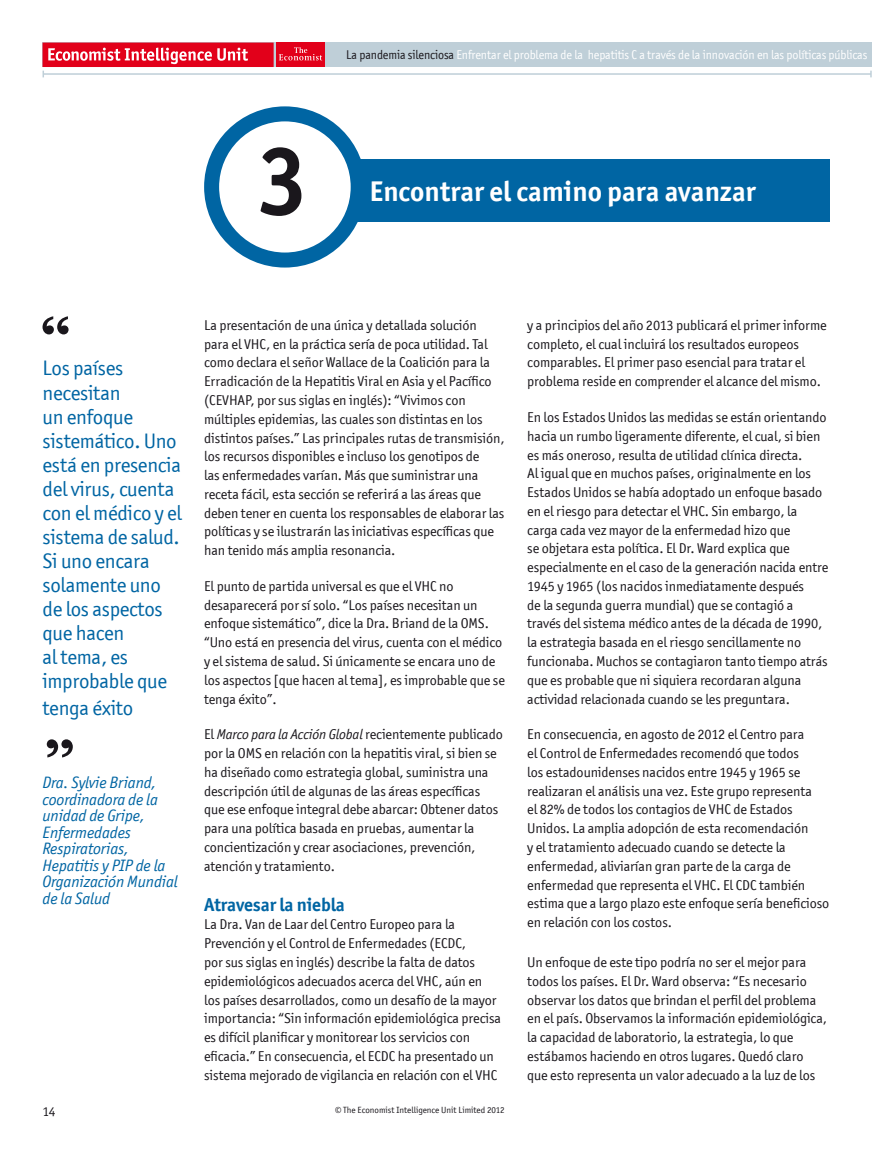
<style>
.page{position:relative;width:893px;height:1149px;background:#fff}
.page>*{position:absolute;margin:0;border:0;box-sizing:border-box;transform-origin:0 0}
.t1{font:700 97.5px "Officina San ITC";color:#1a171c}
.t2{font:700 28.5px "Officina San ITC";color:#fff}
.t3{font:21px/24px "Officina San ITC";letter-spacing:-.015em;color:#0065a3}
.t4{font:700 18.75px "Officina San ITC";letter-spacing:-.005em;color:#0065a3}
.t5{font:italic 16.5px/16.5px "Officina San ITC";letter-spacing:-.005em;color:#0065a3}
.t6{font:14.25px/18.8px "Officina San ITC";letter-spacing:-.005em;color:#1a171c}
.t7{font:13.5px "Officina San ITC";color:#1a171c}
.t8{font:12.75px "Officina San ITC";letter-spacing:-.01em;color:#fff;scale:.95 1}
.t9{font:9px "Officina San ITC";color:#1a171c}
.s1{color:#1a171c}
.s2{font-style:italic}
</style>
<div class="page">
<div style="left:43px;top:43px;width:829px;height:24px;background:#bfcfd8"></div>
<hr style="left:43px;top:73px;width:828px;height:2px;background:#bfcfd8">
<div style="left:276px;top:43px;width:49px;height:24px;background:#e2001a"></div>
<svg style="left:279px;top:47px;width:43px;height:13px"></svg>
<div style="left:43px;top:43px;width:231px;height:24px;background:#e2001a"></div>
<svg style="left:48px;top:48px;width:200px;height:16px"></svg>
<div style="left:259px;top:159px;width:570px;height:62px;background:#0065a3"></div>
<div style="left:212px;top:114px;width:146px;height:146px;background:#fff;border-radius:50%"></div>
<div style="left:204px;top:106px;width:162px;height:161px;border:15px solid #0065a3;border-radius:50%"></div>
<svg style="left:43px;top:316px;width:26px;height:18px"></svg>
<svg style="left:47px;top:739px;width:26px;height:18px"></svg>
<h1 class="t1" style="left:256px;top:120px;width:54px">3</h1>
<p class="t8" style="left:346px;top:48px;width:550px"><span class="s1">La pandemia silenciosa</span> Enfrentar el problema de la hepatitis C a través de la innovación en las políticas públicas</p>
<h2 class="t2" style="left:370px;top:173px;width:388px">Encontrar el camino para avanzar</h2>
<h3 class="t3" style="left:43px;top:356px;width:141px">Los países necesitan<br>un enfoque sistemático. Uno está en presencia del virus, cuenta con el médico y el sistema de salud.<br>Si uno encara solamente uno de los aspectos que hacen<br>al tema, es improbable que</h3>
<h3 class="t3" style="left:43px;top:695px;width:92px">tenga éxito</h3>
<p class="t5" style="left:43px;top:774px;width:137px">Dra. Sylvie Briand, coordinadora de la unidad de Gripe,<br>Enfermedades<br>Respiratorias,<br>Hepatitis y PIP de la<br>Organización Mundial de la Salud</p>
<p class="t7" style="left:43px;top:1103px;width:15px">14</p>
<p class="t6" style="left:204px;top:315px;width:302px">La presentación de una única y detallada solución para el VHC, en la práctica sería de poca utilidad. Tal como declara el señor Wallace de la Coalición para la Erradicación de la Hepatitis Viral en Asia y el Pacífico (CEVHAP, por sus siglas en inglés): “Vivimos con múltiples epidemias, las cuales son distintas en los distintos países.” Las principales rutas de transmisión, los recursos disponibles e incluso los genotipos de<br>las enfermedades varían. Más que suministrar una receta fácil, esta sección se referirá a las áreas que deben tener en cuenta los responsables de elaborar las políticas y se ilustrarán las iniciativas específicas que han tenido más amplia resonancia.</p>
<p class="t6" style="left:204px;top:576px;width:302px">El punto de partida universal es que el VHC no desaparecerá por sí solo. “Los países necesitan un enfoque sistemático”, dice la Dra. Briand de la OMS. “Uno está en presencia del virus, cuenta con el médico y el sistema de salud. Si únicamente se encara uno de los aspectos [que hacen al tema], es improbable que se tenga éxito”.</p>
<p class="t6" style="left:204px;top:724px;width:300px">El <span class="s2">Marco para la Acción Global</span> recientemente publicado por la OMS en relación con la hepatitis viral, si bien se ha diseñado como estrategia global, suministra una descripción útil de algunas de las áreas específicas que ese enfoque integral debe abarcar: Obtener datos para una política basada en pruebas, aumentar la concientización y crear asociaciones, prevención, atención y tratamiento.</p>
<h3 class="t4" style="left:204px;top:892px;width:142px">Atravesar la niebla</h3>
<p class="t6" style="left:204px;top:914px;width:298px">La Dra. Van de Laar del Centro Europeo para la Prevención y el Control de Enfermedades (ECDC,<br>por sus siglas en inglés) describe la falta de datos epidemiológicos adecuados acerca del VHC, aún en los países desarrollados, como un desafío de la mayor importancia: “Sin información epidemiológica precisa es difícil planificar y monitorear los servicios con eficacia.” En consecuencia, el ECDC ha presentado un sistema mejorado de vigilancia en relación con el VHC</p>
<p class="t9" style="left:335px;top:1104px;width:171px">© The Economist Intelligence Unit Limited 2012</p>
<p class="t6" style="left:527px;top:315px;width:301px">y a principios del año 2013 publicará el primer informe completo, el cual incluirá los resultados europeos comparables. El primer paso esencial para tratar el problema reside en comprender el alcance del mismo.</p>
<p class="t6" style="left:527px;top:407px;width:302px">En los Estados Unidos las medidas se están orientando hacia un rumbo ligeramente diferente, el cual, si bien es más oneroso, resulta de utilidad clínica directa.<br>Al igual que en muchos países, originalmente en los Estados Unidos se había adoptado un enfoque basado en el riesgo para detectar el VHC. Sin embargo, la carga cada vez mayor de la enfermedad hizo que<br>se objetara esta política. El Dr. Ward explica que especialmente en el caso de la generación nacida entre 1945 y 1965 (los nacidos inmediatamente después<br>de la segunda guerra mundial) que se contagió a través del sistema médico antes de la década de 1990, la estrategia basada en el riesgo sencillamente no funcionaba. Muchos se contagiaron tanto tiempo atrás que es probable que ni siquiera recordaran alguna actividad relacionada cuando se les preguntara.</p>
<p class="t6" style="left:527px;top:724px;width:303px">En consecuencia, en agosto de 2012 el Centro para<br>el Control de Enfermedades recomendó que todos<br>los estadounidenses nacidos entre 1945 y 1965 se realizaran el análisis una vez. Este grupo representa<br>el 82% de todos los contagios de VHC de Estados Unidos. La amplia adopción de esta recomendación<br>y el tratamiento adecuado cuando se detecte la enfermedad, aliviarían gran parte de la carga de enfermedad que representa el VHC. El CDC también estima que a largo plazo este enfoque sería beneficioso en relación con los costos.</p>
<p class="t6" style="left:527px;top:952px;width:301px">Un enfoque de este tipo podría no ser el mejor para todos los países. El Dr. Ward observa: “Es necesario observar los datos que brindan el perfil del problema en el país. Observamos la información epidemiológica, la capacidad de laboratorio, la estrategia, lo que estábamos haciendo en otros lugares. Quedó claro que esto representa un valor adecuado a la luz de los</p>
</div>
